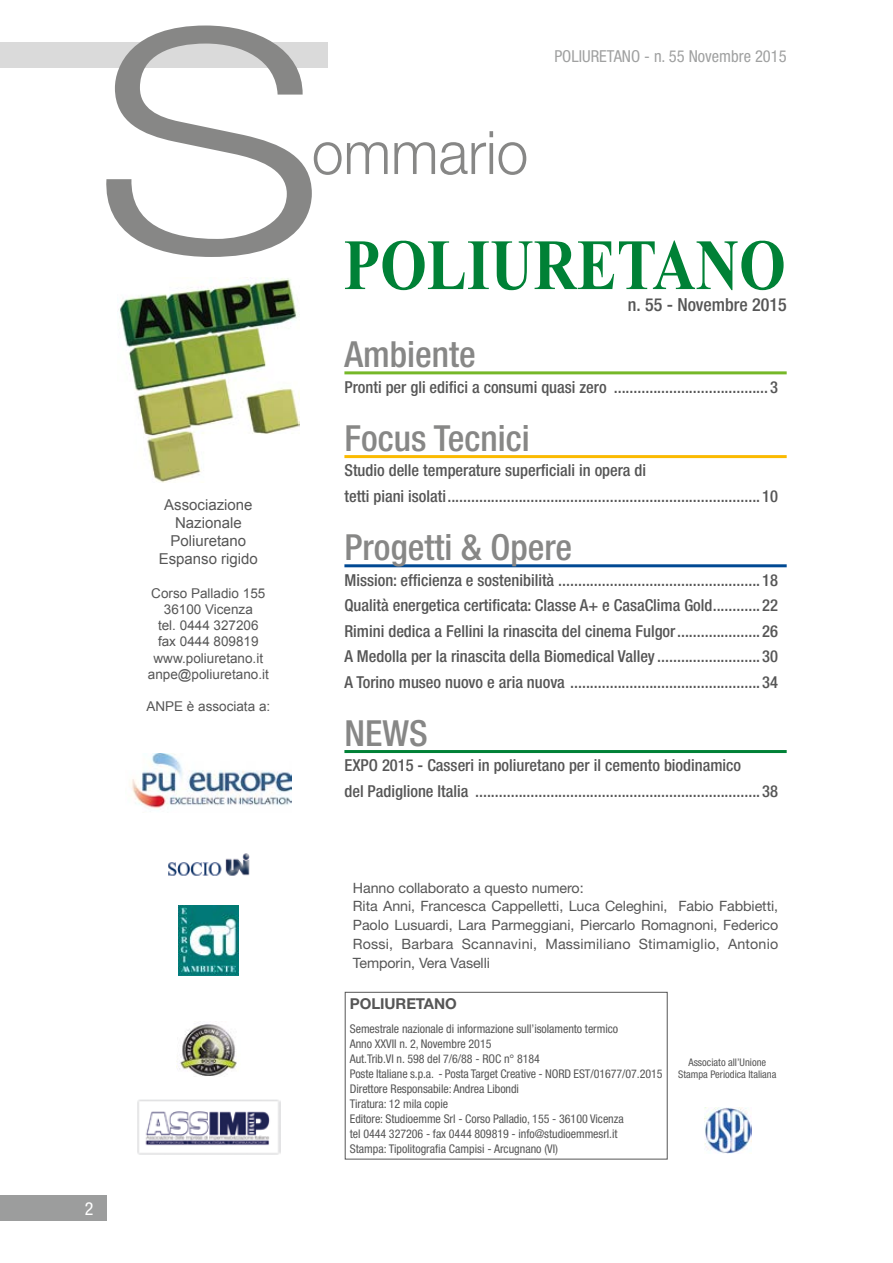
<style>
.page{position:relative;width:893px;height:1263px;background:#fff}
.page>*{position:absolute;margin:0;border:0;box-sizing:border-box;transform-origin:0 0}
.t1{font:700 72px "Times New Roman";color:#008136;scale:.83 1}
.t2{font:300 60px "Helvetica Neue";color:#878786;scale:.95 1}
.t3{font:500 condensed 36px "Helvetica Neue";color:#878786}
.t4{font:500 condensed 18px "Helvetica Neue";color:#565656}
.t5{font:condensed 18px "Helvetica Neue";color:#fff}
.t6{font:500 condensed 16.5px/25.5px "Helvetica Neue";color:#565656}
.t7{font:condensed 16.5px "Helvetica Neue";color:#a0a1a1}
.t8{font:15px/18px "Arial";color:#565656;text-align:center}
.t9{font:700 15px "Helvetica Neue";letter-spacing:-.005em;color:#565656}
.t10{font:14.25px/18.8px "Helvetica Neue";letter-spacing:-.005em;color:#565656}
.t11{font:13.5px/16.2px "Arial";color:#565656;text-align:center}
.t12{font:condensed 12px/15px "Helvetica Neue";letter-spacing:-.005em;color:#565656}
.t13{font:condensed 10.5px/12.6px "Helvetica Neue";color:#565656;text-align:center}
</style>
<div class="page">
<img style="left:176px;top:1024px;width:61px;height:52px">
<img style="left:168px;top:853px;width:82px;height:23px">
<img style="left:130px;top:753px;width:161px;height:56px">
<img style="left:179px;top:906px;width:59px;height:69px">
<img style="left:137px;top:1099px;width:143px;height:56px">
<div style="left:345px;top:992px;width:323px;height:167px;border:1px solid #565656"></div>
<img style="left:705px;top:1107px;width:46px;height:46px">
<hr style="left:344px;top:371px;width:443px;height:3px;background:#76b828">
<hr style="left:344px;top:455px;width:443px;height:3px;background:#fbba00">
<hr style="left:344px;top:564px;width:443px;height:3px;background:#004993">
<hr style="left:344px;top:750px;width:443px;height:3px;background:#008136">
<img style="left:120px;top:278px;width:179px;height:204px">
<div style="left:0;top:43px;width:327px;height:25px;background:#dadada"></div>
<div style="left:0;top:1195px;width:106px;height:25px;background:#9c9d9d"></div>
<svg style="left:103px;top:26px;width:209px;height:231px"></svg>
<p class="t5" style="left:85px;top:1198px;width:10px">2</p>
<p class="t8" style="left:159px;top:495px;width:101px">Associazione<br>Nazionale<br>Poliuretano<br>Espanso rigido</p>
<p class="t11" style="left:148px;top:585px;width:123px">Corso Palladio 155<br>36100 Vicenza<br>tel. 0444 327206 fax 0444 809819 www.poliuretano.it anpe@poliuretano.it</p>
<p class="t11" style="left:146px;top:698px;width:125px">ANPE è associata a:</p>
<h2 class="t2" style="left:312px;top:116px;width:229px">ommario</h2>
<p class="t7" style="left:554px;top:46px;width:234px">POLIURETANO - n. 55 Novembre 2015</p>
<h1 class="t1" style="left:343px;top:215px;width:534px">POLIURETANO</h1>
<p class="t4" style="left:628px;top:294px;width:160px">n. 55 - Novembre 2015</p>
<h3 class="t3" style="left:344px;top:333px;width:133px">Ambiente</h3>
<p class="t6" style="left:344px;top:374px;width:435px">Pronti per gli edifici a consumi quasi zero .......................................3</p>
<h3 class="t3" style="left:344px;top:417px;width:187px">Focus Tecnici</h3>
<p class="t6" style="left:344px;top:457px;width:435px">Studio delle temperature superficiali in opera di<br>tetti piani isolati...............................................................................10</p>
<h3 class="t3" style="left:344px;top:526px;width:229px">Progetti &amp; Opere</h3>
<p class="t6" style="left:344px;top:567px;width:435px;text-align:justify">Mission: efficienza e sostenibilità ...................................................18<br>Qualità energetica certificata: Classe A+ e CasaClima Gold............22<br>Rimini dedica a Fellini la rinascita del cinema Fulgor.....................26<br>A Medolla per la rinascita della Biomedical Valley ..........................30<br>A Torino museo nuovo e aria nuova ................................................34</p>
<h3 class="t3" style="left:344px;top:711px;width:85px">NEWS</h3>
<p class="t6" style="left:344px;top:752px;width:435px">EXPO 2015 - Casseri in poliuretano per il cemento biodinamico<br>del Padiglione Italia ........................................................................38</p>
<p class="t10" style="left:353px;top:878px;width:427px">Hanno collaborato a questo numero:<br>Rita Anni, Francesca Cappelletti, Luca Celeghini, Fabio Fabbietti, Paolo Lusuardi, Lara Parmeggiani, Piercarlo Romagnoni, Federico Rossi, Barbara Scannavini, Massimiliano Stimamiglio, Antonio Temporin, Vera Vaselli</p>
<p class="t9" style="left:350px;top:994px;width:109px">POLIURETANO</p>
<p class="t12" style="left:350px;top:1021px;width:314px">Semestrale nazionale di informazione sull’isolamento termico<br>Anno XXVII n. 2, Novembre 2015<br>Aut.Trib.VI n. 598 del 7/6/88 - ROC n° 8184<br>Poste Italiane s.p.a. - Posta Target Creative - NORD EST/01677/07.2015<br>Direttore Responsabile: Andrea Libondi<br>Tiratura: 12 mila copie<br>Editore: Studioemme Srl - Corso Palladio, 155 - 36100 Vicenza<br>tel 0444 327206 - fax 0444 809819 - info@studioemmesrl.it<br>Stampa: Tipolitografia Campisi - Arcugnano (VI)</p>
<p class="t13" style="left:678px;top:1055px;width:100px">Associato all’Unione<br>Stampa Periodica Italiana</p>
</div>
